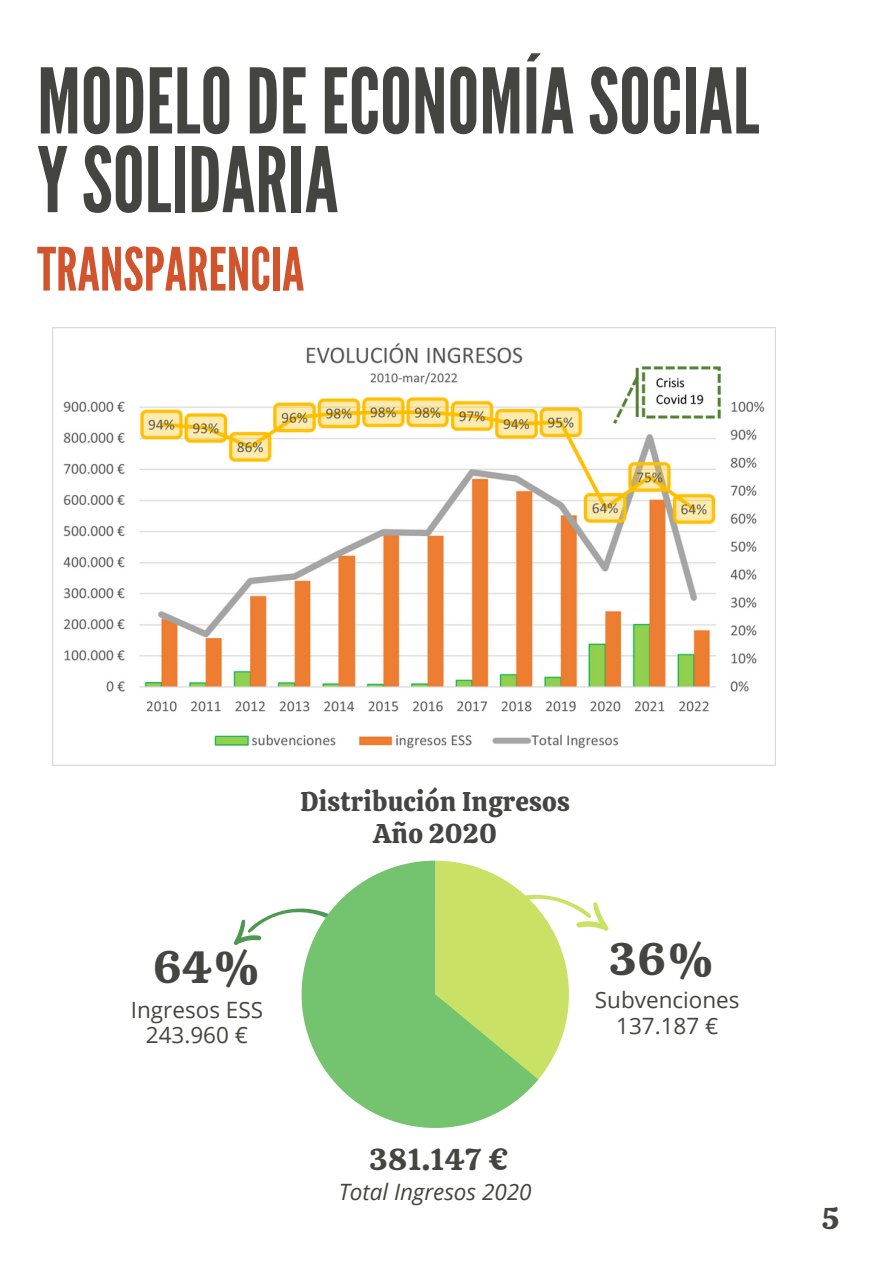
<style>
.page{position:relative;width:893px;height:1264px;background:#fff}
.page>*{position:absolute;margin:0;border:0;box-sizing:border-box;transform-origin:0 0}
.t1{font:90px/78.8px "League Gothic";color:#444440}
.t2{font:59.55px "League Gothic";color:#d2542c}
.t3{font:45px "Calistoga";color:#444440}
.t4{font:30px "Calistoga";letter-spacing:.01em;color:#444440}
.t5{font:27px/31.5px "Calistoga";letter-spacing:.01em;color:#444440;text-align:center}
.t6{font:22.5px/25.8px "Open Sans";color:#444440;text-align:center}
.t7{font:italic 22.5px "Open Sans";color:#444440}
</style>
<div class="page">
<svg style="left:233px;top:908px;width:68px;height:37px"></svg>
<svg style="left:301px;top:860px;width:234px;height:267px;fill:#74c36f"></svg>
<svg style="left:435px;top:860px;width:174px;height:224px"></svg>
<img style="left:52px;top:328px;width:723px;height:437px">
<h1 class="t1" style="left:37px;top:64px;width:723px">MODELODE ECONOMÍASOCIAL<br>YSOLIDARIA</h1>
<h2 class="t2" style="left:37px;top:235px;width:268px">TRANSPARENCIA</h2>
<p class="t5" style="left:300px;top:786px;width:271px">Distribución Ingresos<br>Año 2020</p>
<h3 class="t3" style="left:153px;top:937px;width:109px">64%</h3>
<p class="t6" style="left:131px;top:995px;width:134px">Ingresos ESS<br>243.960 €</p>
<h3 class="t3" style="left:608px;top:930px;width:107px">36%</h3>
<p class="t6" style="left:595px;top:986px;width:146px">Subvenciones<br>137.187 €</p>
<h3 class="t4" style="left:369px;top:1140px;width:142px">381.147 €</h3>
<p class="t7" style="left:339px;top:1175px;width:194px">Total Ingresos 2020</p>
<h3 class="t4" style="left:821px;top:1198px;width:20px">5</h3>
</div>
